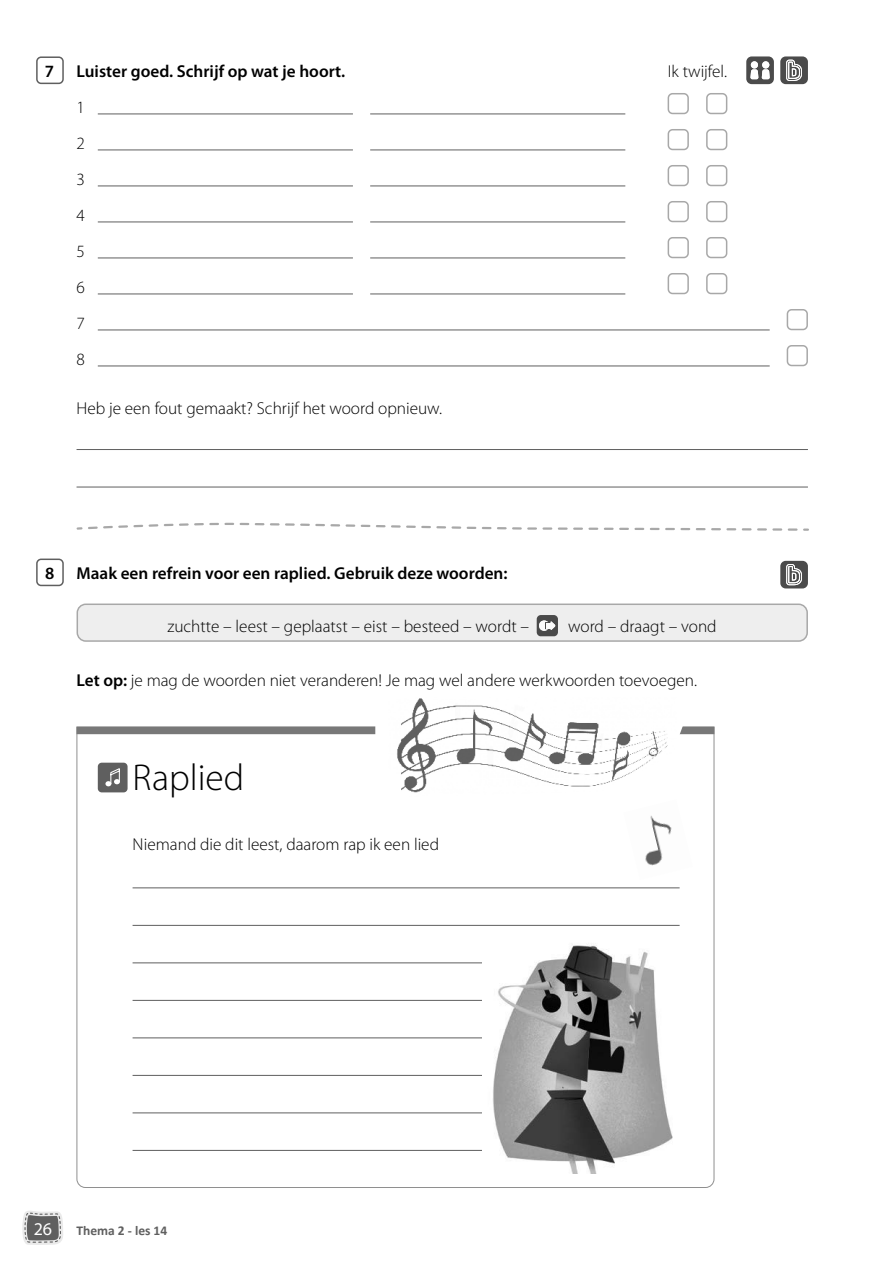
<style>
.page{position:relative;width:893px;height:1263px;background:#fff}
.page>*{position:absolute;margin:0;border:0;box-sizing:border-box;transform-origin:0 0}
.t1{font:300 37.5px "Myriad Pro";color:#000}
.t2{font:18px "Myriad Pro";color:#fff}
.t3{font:300 17.25px/36px "Myriad Pro";color:#000;text-align:justify}
.t4{font:600 17.25px "Myriad Pro";color:#000}
.t5{font:700 13.5px "Calibri";color:#5f5f5f}
.s1{font-weight:600}
</style>
<div class="page">
<svg style="left:22px;top:1211px;width:41px;height:34px"></svg>
<hr style="left:77px;top:449px;width:731px;height:1px;background:#5f5f5f">
<hr style="left:77px;top:487px;width:731px;height:1px;background:#5f5f5f">
<hr style="left:98px;top:114px;width:255px;height:1px;background:#5f5f5f">
<hr style="left:370px;top:114px;width:255px;height:1px;background:#5f5f5f">
<div style="left:668px;top:93px;width:21px;height:21px;border:2px solid #a8a8a8;border-radius:4px"></div>
<div style="left:706px;top:93px;width:21px;height:21px;border:2px solid #a8a8a8;border-radius:4px"></div>
<hr style="left:98px;top:150px;width:255px;height:1px;background:#5f5f5f">
<hr style="left:370px;top:150px;width:255px;height:1px;background:#5f5f5f">
<div style="left:668px;top:129px;width:21px;height:21px;border:2px solid #a8a8a8;border-radius:4px"></div>
<div style="left:706px;top:129px;width:21px;height:21px;border:2px solid #a8a8a8;border-radius:4px"></div>
<hr style="left:98px;top:186px;width:255px;height:1px;background:#5f5f5f">
<hr style="left:370px;top:186px;width:255px;height:1px;background:#5f5f5f">
<div style="left:668px;top:165px;width:21px;height:21px;border:2px solid #a8a8a8;border-radius:4px"></div>
<div style="left:706px;top:165px;width:21px;height:21px;border:2px solid #a8a8a8;border-radius:4px"></div>
<hr style="left:98px;top:222px;width:255px;height:1px;background:#5f5f5f">
<hr style="left:370px;top:222px;width:255px;height:1px;background:#5f5f5f">
<div style="left:668px;top:201px;width:21px;height:21px;border:2px solid #a8a8a8;border-radius:4px"></div>
<div style="left:706px;top:201px;width:21px;height:21px;border:2px solid #a8a8a8;border-radius:4px"></div>
<hr style="left:98px;top:258px;width:255px;height:1px;background:#5f5f5f">
<hr style="left:370px;top:258px;width:255px;height:1px;background:#5f5f5f">
<div style="left:668px;top:237px;width:21px;height:21px;border:2px solid #a8a8a8;border-radius:4px"></div>
<div style="left:706px;top:237px;width:21px;height:21px;border:2px solid #a8a8a8;border-radius:4px"></div>
<hr style="left:98px;top:294px;width:255px;height:1px;background:#5f5f5f">
<hr style="left:370px;top:294px;width:255px;height:1px;background:#5f5f5f">
<div style="left:668px;top:273px;width:21px;height:21px;border:2px solid #a8a8a8;border-radius:4px"></div>
<div style="left:706px;top:273px;width:21px;height:21px;border:2px solid #a8a8a8;border-radius:4px"></div>
<hr style="left:98px;top:330px;width:672px;height:1px;background:#5f5f5f">
<div style="left:787px;top:309px;width:21px;height:21px;border:2px solid #a8a8a8;border-radius:4px"></div>
<hr style="left:98px;top:366px;width:672px;height:1px;background:#5f5f5f">
<div style="left:787px;top:345px;width:21px;height:21px;border:2px solid #a8a8a8;border-radius:4px"></div>
<svg style="left:76px;top:522px;width:732px;height:9px"></svg>
<div style="left:77px;top:604px;width:730px;height:37px;background:#eee;border-radius:9px"></div>
<svg style="left:537px;top:615px;width:21px;height:21px"></svg>
<div style="left:77px;top:603px;width:731px;height:39px;border:2px solid #a8a8a8;border-radius:9px"></div>
<svg style="left:76px;top:726px;width:639px;height:462px"></svg>
<div style="left:98px;top:763px;width:30px;height:29px;background:#5f5f5f;border-radius:4px"></div>
<svg style="left:105px;top:768px;width:15px;height:18px"></svg>
<div style="left:77px;top:727px;width:637px;height:7px;background:#787878"></div>
<svg style="left:375px;top:726px;width:318px;height:154px"></svg>
<img style="left:389px;top:698px;width:288px;height:98px">
<img style="left:483px;top:937px;width:197px;height:237px">
<div style="left:36px;top:56px;width:28px;height:28px;border:2px solid #5f5f5f;border-radius:4px"></div>
<svg style="left:746px;top:56px;width:28px;height:28px"></svg>
<svg style="left:780px;top:56px;width:28px;height:28px"></svg>
<div style="left:36px;top:558px;width:28px;height:28px;border:2px solid #5f5f5f;border-radius:4px"></div>
<svg style="left:780px;top:561px;width:28px;height:27px"></svg>
<p class="t4" style="left:45px;top:61px;width:11px">7</p>
<p class="t4" style="left:77px;top:61px;width:270px">Luister goed. Schrijf op wat je hoort.</p>
<p class="t3" style="left:668px;top:53px;width:61px">Ik twijfel.</p>
<p class="t3" style="left:77px;top:89px;width:10px">1<br>2<br>3<br>4<br>5<br>6<br>7<br>8</p>
<p class="t3" style="left:77px;top:390px;width:367px">Heb je een fout gemaakt? Schrijf het woord opnieuw.</p>
<p class="t4" style="left:45px;top:563px;width:11px">8</p>
<p class="t4" style="left:77px;top:563px;width:432px">Maak een refrein voor een raplied. Gebruik deze woorden:</p>
<p class="t3" style="left:167px;top:608px;width:363px">zuchtte – leest – geplaatst – eist – besteed – wordt –</p>
<p class="t3" style="left:568px;top:608px;width:150px">word – draagt – vond</p>
<p class="t3" style="left:77px;top:662px;width:622px"><span class="s1">Let op:</span> je mag de woorden niet veranderen! Je mag wel andere werkwoorden toevoegen.</p>
<h1 class="t1" style="left:133px;top:756px;width:113px">Raplied</h1>
<p class="t3" style="left:133px;top:827px;width:308px">Niemand die dit leest, daarom rap ik een lied</p>
<p class="t2" style="left:34px;top:1219px;width:20px">26</p>
<p class="t5" style="left:77px;top:1221px;width:92px">Thema 2 - les 14</p>
</div>
